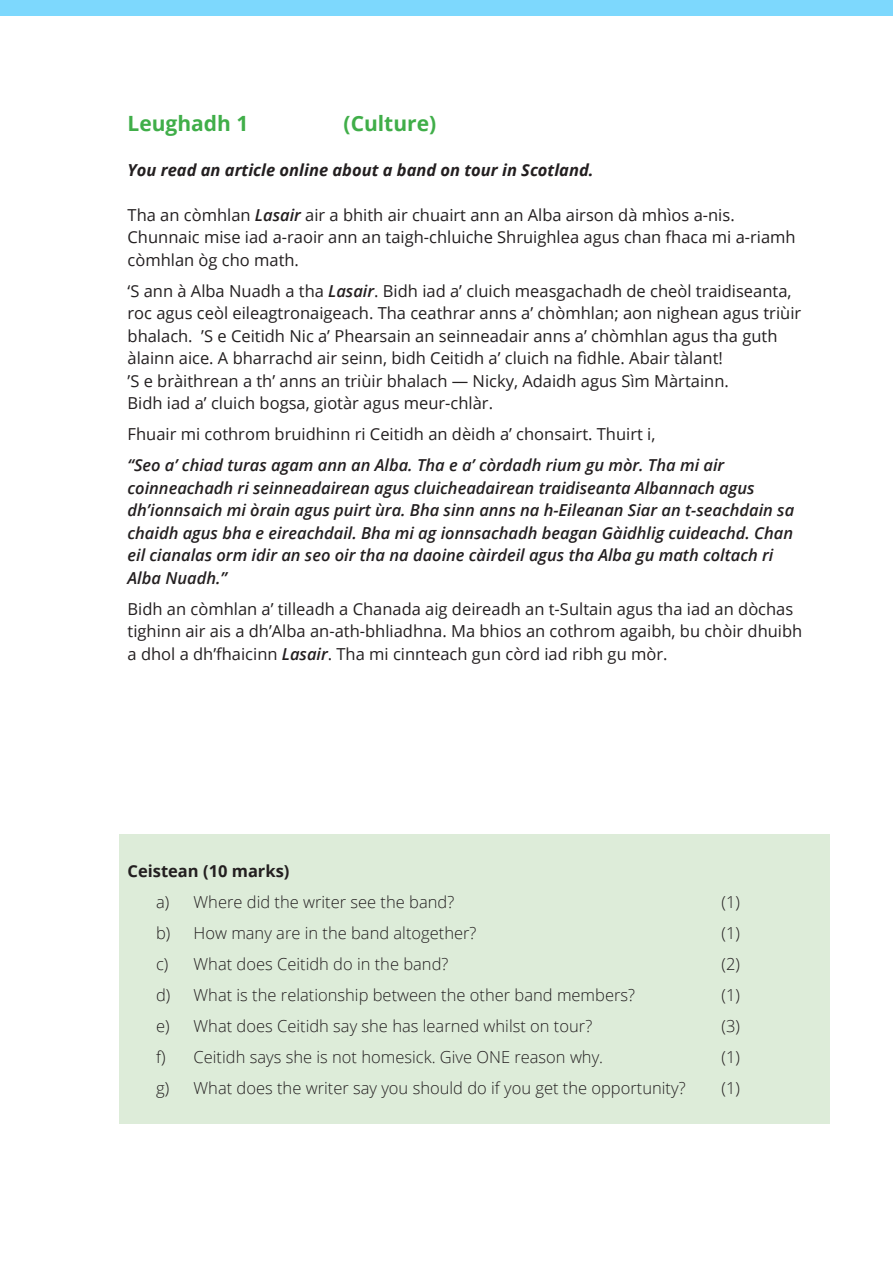
<style>
.page{position:relative;width:893px;height:1263px;background:#fff}
.page>*{position:absolute;margin:0;border:0;box-sizing:border-box;transform-origin:0 0}
.t1{font:700 21px "Open Sans";color:#40ae49}
.t2{font:16.5px/22.5px "Open Sans";color:#231f20}
.t3{font:italic 600 16.5px/22.5px "Open Sans";color:#231f20}
.t4{font:300 16.5px "Open Sans";color:#231f20}
.t5{font:italic 700 16.5px "Open Sans";color:#231f20}
.t6{font:700 16.5px "Open Sans";color:#231f20}
.s1{font-weight:600;font-style:italic}
</style>
<div class="page">
<div style="left:0;top:0;width:893px;height:16px;background:#7dd8fd"></div>
<div style="left:119px;top:834px;width:710px;height:290px;background:#ddecd9"></div>
<p class="t1" style="left:128px;top:108px;width:122px">Leughadh 1</p>
<p class="t1" style="left:344px;top:108px;width:94px">(Culture)</p>
<p class="t5" style="left:128px;top:158px;width:467px">You read an article online about a band on tour in Scotland.</p>
<p class="t2" style="left:128px;top:203px;width:670px">Tha an còmhlan <span class="s1">Lasair</span> air a bhith air chuairt ann an Alba airson dà mhìos a-nis.<br>Chunnaic mise iad a-raoir ann an taigh-chluiche Shruighlea agus chan fhaca mi a-riamh còmhlan òg cho math.</p>
<p class="t2" style="left:128px;top:279px;width:675px">‘S ann à Alba Nuadh a tha <span class="s1">Lasair</span>. Bidh iad a’ cluich measgachadh de cheòl traidiseanta, roc agus ceòl eileagtronaigeach. Tha ceathrar anns a’ chòmhlan; aon nighean agus triùir bhalach. ’S e Ceitidh Nic a’ Phearsain an seinneadair anns a’ chòmhlan agus tha guth àlainn aice. A bharrachd air seinn, bidh Ceitidh a’ cluich na fìdhle. Abair tàlant!<br>’S e bràithrean a th’ anns an triùir bhalach — Nicky, Adaidh agus Sìm Màrtainn.<br>Bidh iad a’ cluich bogsa, giotàr agus meur-chlàr.</p>
<p class="t2" style="left:128px;top:423px;width:529px">Fhuair mi cothrom bruidhinn ri Ceitidh an dèidh a’ chonsairt. Thuirt i,</p>
<p class="t3" style="left:128px;top:454px;width:668px">“Seo a’ chiad turas agam ann an Alba. Tha e a’ còrdadh rium gu mòr. Tha mi air coinneachadh ri seinneadairean agus cluicheadairean traidiseanta Albannach agus dh’ionnsaich mi òrain agus puirt ùra. Bha sinn anns na h-Eileanan Siar an t-seachdain sa chaidh agus bha e eireachdail. Bha mi ag ionnsachadh beagan Gàidhlig cuideachd. Chan eil cianalas orm idir an seo oir tha na daoine càirdeil agus tha Alba gu math coltach ri Alba Nuadh.”</p>
<p class="t2" style="left:128px;top:597px;width:676px">Bidh an còmhlan a’ tilleadh a Chanada aig deireadh an t-Sultain agus tha iad an dòchas tighinn air ais a dh’Alba an-ath-bhliadhna. Ma bhios an cothrom agaibh, bu chòir dhuibh a dhol a dh’fhaicinn <span class="s1">Lasair</span>. Tha mi cinnteach gun còrd iad ribh gu mòr.</p>
<p class="t6" style="left:128px;top:859px;width:163px">Ceistean (10 marks)</p>
<p class="t4" style="left:156px;top:891px;width:300px">a) Where did the writer see the band?</p>
<p class="t4" style="left:722px;top:891px;width:20px">(1)</p>
<p class="t4" style="left:156px;top:922px;width:322px">b) How many are in the band altogether?</p>
<p class="t4" style="left:722px;top:922px;width:20px">(1)</p>
<p class="t4" style="left:156px;top:953px;width:294px">c) What does Ceitidh do in the band?</p>
<p class="t4" style="left:722px;top:953px;width:20px">(2)</p>
<p class="t4" style="left:156px;top:984px;width:481px">d) What is the relationship between the other band members?</p>
<p class="t4" style="left:722px;top:984px;width:20px">(1)</p>
<p class="t4" style="left:156px;top:1015px;width:438px">e) What does Ceitidh say she has learned whilst on tour?</p>
<p class="t4" style="left:722px;top:1015px;width:20px">(3)</p>
<p class="t4" style="left:156px;top:1046px;width:449px">f) Ceitidh says she is not homesick. Give ONE reason why.</p>
<p class="t4" style="left:722px;top:1046px;width:20px">(1)</p>
<p class="t4" style="left:156px;top:1077px;width:531px">g) What does the writer say you should do if you get the opportunity?</p>
<p class="t4" style="left:722px;top:1077px;width:20px">(1)</p>
</div>
